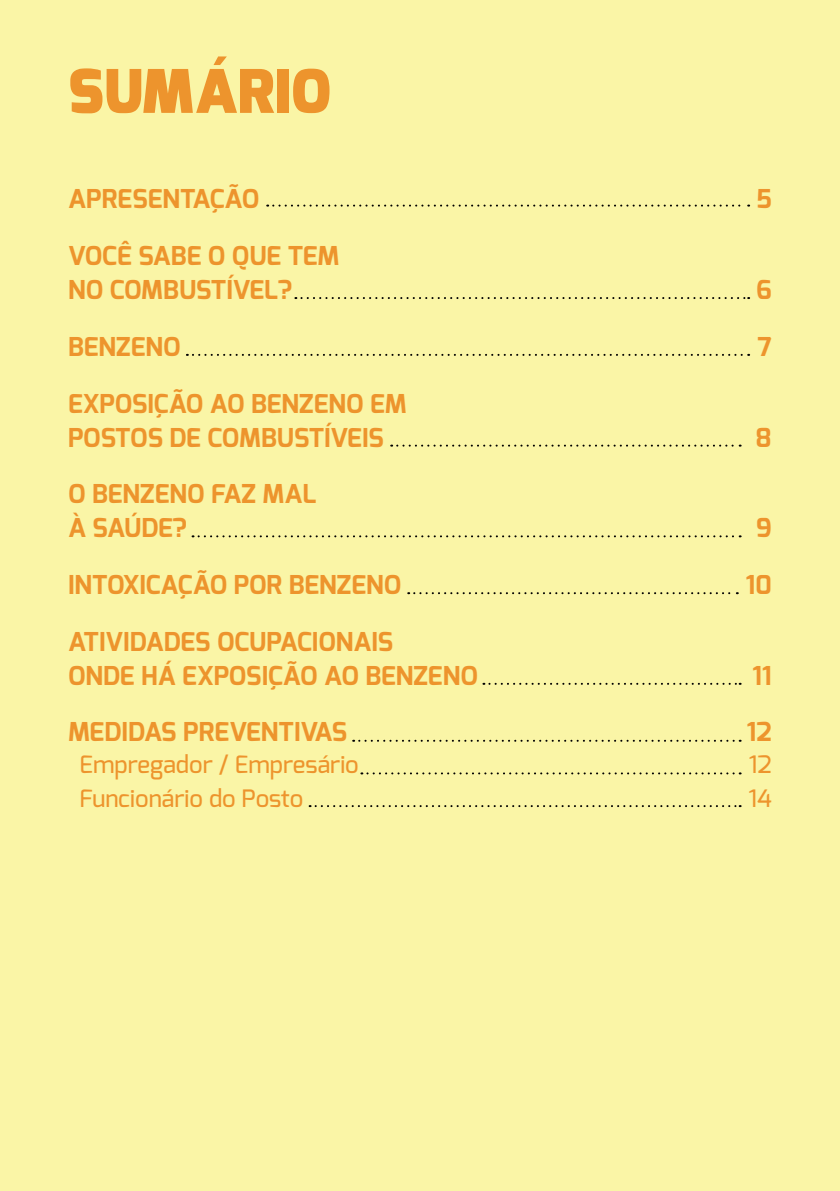
<style>
.page{position:relative;width:840px;height:1191px;background:#fff}
.page>*{position:absolute;margin:0;border:0;box-sizing:border-box;transform-origin:0 0}
.t1{font:900 60px "Exo";color:#ed942d}
.t2{font:700 26px/56.6px "Exo";color:#ed942d}
.t3{font:500 24px/34px "Exo";color:#ed942d}
</style>
<div class="page">
<div style="left:0;top:0;width:839px;height:1191px;background:#faf5a6"></div>
<svg style="left:267px;top:205px;width:481px;height:2px"></svg>
<svg style="left:295px;top:297px;width:453px;height:2px"></svg>
<svg style="left:187px;top:354px;width:561px;height:2px"></svg>
<svg style="left:391px;top:444px;width:349px;height:2px"></svg>
<svg style="left:192px;top:535px;width:548px;height:2px"></svg>
<svg style="left:408px;top:592px;width:329px;height:2px"></svg>
<svg style="left:483px;top:683px;width:257px;height:2px"></svg>
<svg style="left:353px;top:739px;width:387px;height:2px"></svg>
<svg style="left:361px;top:772px;width:379px;height:2px"></svg>
<svg style="left:309px;top:805px;width:431px;height:2px"></svg>
<h1 class="t1" style="left:68px;top:53px;width:264px">SUMÁRIO</h1>
<p class="t2" style="left:68px;top:171px;width:273px">APRESENTAÇÃO<br>VOCÊ SABE O QUE TEM</p>
<p class="t2" style="left:68px;top:261px;width:340px">NO COMBUSTÍVEL?<br>BENZENO<br>EXPOSIÇÃO AO BENZENO EM</p>
<p class="t2" style="left:68px;top:409px;width:317px">POSTOS DE COMBUSTÍVEIS<br>O BENZENO FAZ MAL</p>
<p class="t2" style="left:68px;top:499px;width:334px">À SAÚDE?<br>INTOXICAÇÃO POR BENZENO<br>ATIVIDADES OCUPACIONAIS</p>
<p class="t2" style="left:68px;top:647px;width:411px">ONDE HÁ EXPOSIÇÃO AO BENZENO<br>MEDIDAS PREVENTIVAS</p>
<p class="t2" style="left:756px;top:171px;width:17px">5</p>
<p class="t2" style="left:755px;top:261px;width:17px">6<br>7</p>
<p class="t2" style="left:755px;top:409px;width:18px">8</p>
<p class="t2" style="left:745px;top:500px;width:28px;text-align:center">9<br>10</p>
<p class="t2" style="left:746px;top:647px;width:26px">11<br>12</p>
<p class="t3" style="left:79px;top:747px;width:281px">Empregador / Empresário<br>Funcionário do Posto</p>
<p class="t3" style="left:748px;top:747px;width:25px">12<br>14</p>
</div>
